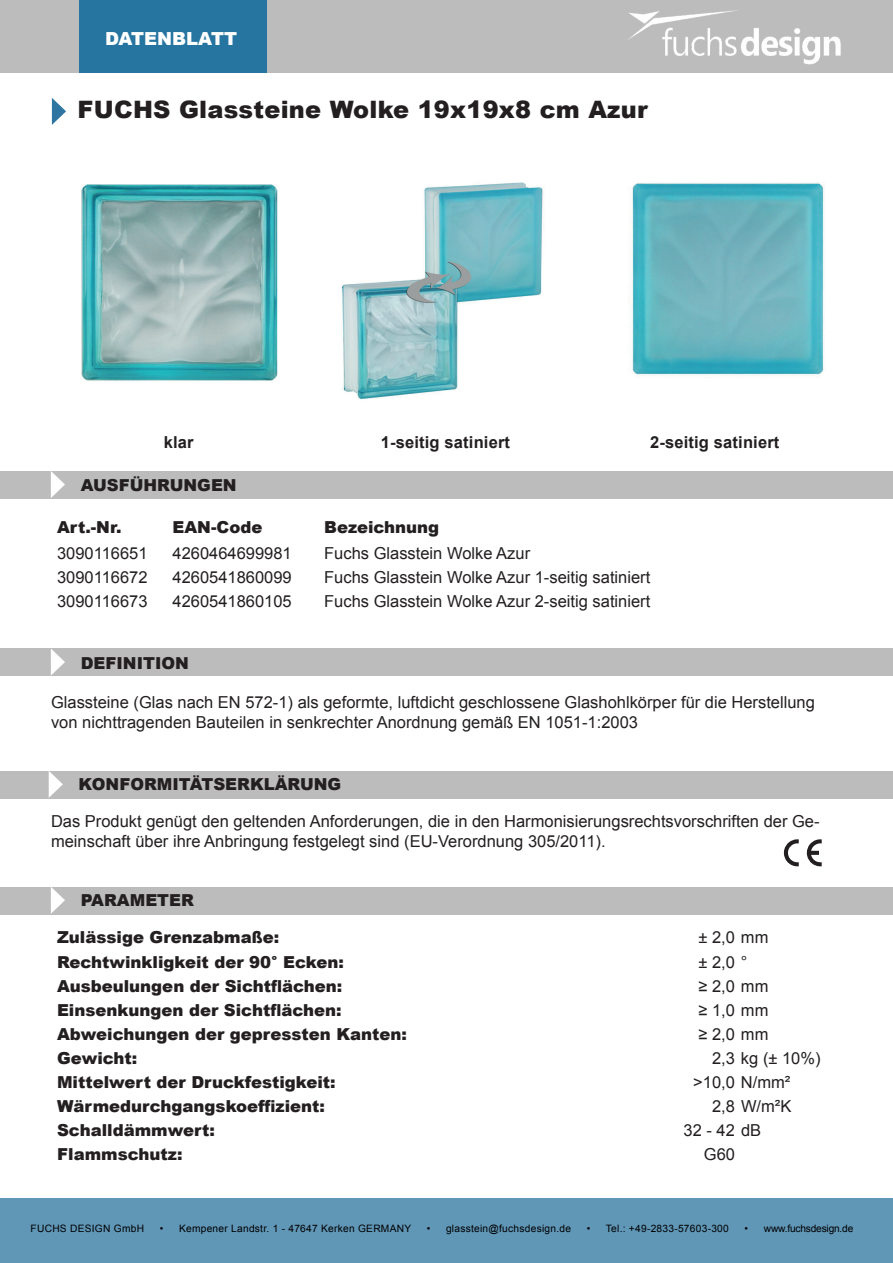
<style>
.page{position:relative;width:893px;height:1263px;background:#fff}
.page>*{position:absolute;margin:0;border:0;box-sizing:border-box;transform-origin:0 0}
.t1{font:900 24px "Arial";letter-spacing:.01em;color:#231f20}
.t2{font:900 18px "Arial";color:#fff}
.t3{font:16.5px/19.8px "Arial";color:#231f20}
.t4{font:900 16.5px "Arial";color:#231f20}
.t5{font:700 16.5px "Arial";letter-spacing:.01em;color:#231f20}
.t6{font:10.2px "Arial";letter-spacing:.025em;color:#000001}
.t7{font:10.2px "Arial";letter-spacing:-.02em;color:#000001}
</style>
<div class="page">
<div style="left:0;top:1198px;width:893px;height:65px;background:#6097b7"></div>
<div style="left:0;top:0;width:893px;height:72px;background:#bdbcbc"></div>
<img style="left:612px;top:10px;width:243px;height:63px">
<div style="left:80px;top:0;width:187px;height:72px;background:#2675a1"></div>
<img style="left:81px;top:184px;width:197px;height:197px">
<img style="left:631px;top:182px;width:193px;height:196px">
<img style="left:341px;top:182px;width:202px;height:218px">
<svg style="left:52px;top:98px;width:14px;height:27px"></svg>
<div style="left:0;top:471px;width:893px;height:28px;background:#bdbcbc"></div>
<svg style="left:51px;top:471px;width:14px;height:27px"></svg>
<div style="left:0;top:648px;width:893px;height:28px;background:#bdbcbc"></div>
<svg style="left:51px;top:649px;width:14px;height:26px"></svg>
<div style="left:0;top:887px;width:893px;height:27px;background:#bdbcbc"></div>
<div style="left:0;top:771px;width:893px;height:28px;background:#bdbcbc"></div>
<svg style="left:51px;top:887px;width:14px;height:27px"></svg>
<svg style="left:49px;top:771px;width:14px;height:27px"></svg>
<svg style="left:784px;top:839px;width:15px;height:27px"></svg>
<svg style="left:807px;top:839px;width:15px;height:28px"></svg>
<p class="t2" style="left:105px;top:25px;width:133px">DATENBLATT</p>
<h1 class="t1" style="left:78px;top:92px;width:572px">FUCHS Glassteine Wolke 19x19x8 cm Azur</h1>
<p class="t5" style="left:164px;top:431px;width:31px">klar</p>
<p class="t5" style="left:381px;top:431px;width:131px">1-seitig satiniert</p>
<p class="t5" style="left:650px;top:431px;width:131px">2-seitig satiniert</p>
<p class="t4" style="left:81px;top:473px;width:157px">AUSFÜHRUNGEN</p>
<p class="t4" style="left:57px;top:516px;width:66px">Art.-Nr.</p>
<p class="t4" style="left:172px;top:516px;width:91px">EAN-Code</p>
<p class="t4" style="left:324px;top:516px;width:117px">Bezeichnung</p>
<p class="t3" style="left:57px;top:543px;width:92px">3090116651</p>
<p class="t3" style="left:172px;top:543px;width:121px">4260464699981</p>
<p class="t3" style="left:324px;top:543px;width:208px">Fuchs Glasstein Wolke Azur</p>
<p class="t3" style="left:57px;top:567px;width:92px">3090116672</p>
<p class="t3" style="left:172px;top:567px;width:121px">4260541860099</p>
<p class="t3" style="left:324px;top:567px;width:328px">Fuchs Glasstein Wolke Azur 1-seitig satiniert</p>
<p class="t3" style="left:57px;top:591px;width:92px">3090116673</p>
<p class="t3" style="left:172px;top:591px;width:121px">4260541860105</p>
<p class="t3" style="left:324px;top:591px;width:328px">Fuchs Glasstein Wolke Azur 2-seitig satiniert</p>
<p class="t4" style="left:81px;top:651px;width:110px">DEFINITION</p>
<p class="t3" style="left:51px;top:693px;width:765px">Glassteine (Glas nach EN 572-1) als geformte, luftdicht geschlossene Glashohlkörper für die Herstellung von nichttragenden Bauteilen in senkrechter Anordnung gemäß EN 1051-1:2003</p>
<p class="t4" style="left:79px;top:772px;width:264px">KONFORMITÄTSERKLÄRUNG</p>
<p class="t3" style="left:51px;top:811px;width:770px">Das Produkt genügt den geltenden Anforderungen, die in den Harmonisierungsrechtsvorschriften der Ge&shy;meinschaft über ihre Anbringung festgelegt sind (EU-Verordnung 305/2011).</p>
<p class="t4" style="left:81px;top:888px;width:115px">PARAMETER</p>
<p class="t4" style="left:57px;top:925px;width:224px">Zulässige Grenzabmaße:</p>
<p class="t3" style="left:698px;top:927px;width:72px">± 2,0 mm</p>
<p class="t4" style="left:57px;top:950px;width:288px">Rechtwinkligkeit der 90° Ecken:</p>
<p class="t3" style="left:698px;top:952px;width:51px">± 2,0 °</p>
<p class="t4" style="left:57px;top:974px;width:287px">Ausbeulungen der Sichtflächen:</p>
<p class="t3" style="left:698px;top:976px;width:72px">≥ 2,0 mm</p>
<p class="t4" style="left:57px;top:998px;width:286px">Einsenkungen der Sichtflächen:</p>
<p class="t3" style="left:698px;top:1000px;width:72px">≥ 1,0 mm</p>
<p class="t4" style="left:57px;top:1022px;width:352px">Abweichungen der gepressten Kanten:</p>
<p class="t3" style="left:698px;top:1024px;width:72px">≥ 2,0 mm</p>
<p class="t4" style="left:57px;top:1046px;width:82px">Gewicht:</p>
<p class="t3" style="left:712px;top:1048px;width:110px">2,3 kg (± 10%)</p>
<p class="t4" style="left:57px;top:1070px;width:280px">Mittelwert der Druckfestigkeit:</p>
<p class="t3" style="left:693px;top:1072px;width:99px">&gt;10,0 N/mm²</p>
<p class="t4" style="left:57px;top:1094px;width:269px">Wärmedurchgangskoeffizient:</p>
<p class="t3" style="left:712px;top:1096px;width:81px">2,8 W/m²K</p>
<p class="t4" style="left:57px;top:1118px;width:160px">Schalldämmwert:</p>
<p class="t3" style="left:684px;top:1120px;width:79px">32 - 42 dB</p>
<p class="t4" style="left:57px;top:1142px;width:127px">Flammschutz:</p>
<p class="t3" style="left:704px;top:1144px;width:33px">G60</p>
<p class="t6" style="left:31px;top:1222px;width:115px">FUCHS DESIGN GmbH</p>
<p class="t6" style="left:160px;top:1222px;width:253px">• Kempener Landstr. 1 - 47647 Kerken GERMANY</p>
<p class="t6" style="left:427px;top:1222px;width:146px">• glasstein@fuchsdesign.de</p>
<p class="t6" style="left:587px;top:1222px;width:144px">• Tel.: +49-2833-57603-300</p>
<p class="t7" style="left:745px;top:1222px;width:110px">• www.fuchsdesign.de</p>
</div>
